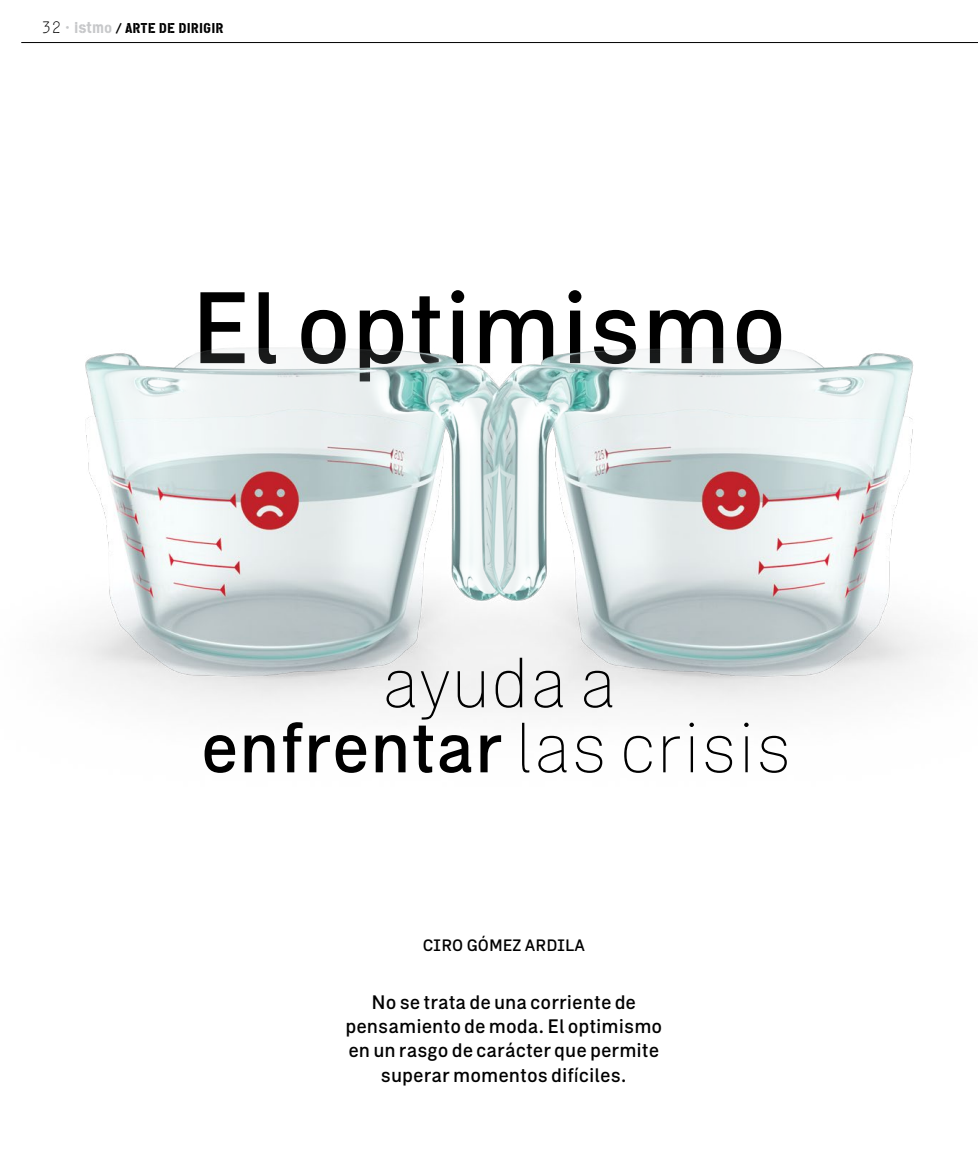
<style>
.page{position:relative;width:978px;height:1170px;background:#fff}
.page>*{position:absolute;margin:0;border:0;box-sizing:border-box;transform-origin:0 0}
.t1{font:500 101.25px "Zimmer";color:#000}
.t2{font:100 70.8px/64.9px "Zimmer";color:#000;text-align:center}
.t3{font:500 19.5px/24px "Zimmer";color:#000;text-align:center}
.t4{font:500 16.5px "Zimmer";color:#000}
.t5{font:14.25px "Cargo";letter-spacing:.005em;color:#000}
.s1{font-family:"Numbers Revenue";font-size:16.5px}
.s2{font-family:"Zimmer";font-weight:500;font-size:15.75px;color:#c7c8ca}
.s3{font-size:15.75px;color:#c7c8ca}
.s4{font-size:15px;color:#c7c8ca}
.s5{font-size:13.5px}
.s6{font-weight:500}
</style>
<div class="page">
<hr style="left:21px;top:42px;width:957px;height:1px;background:#000">
<img style="left:66px;top:347px;width:867px;height:361px">
<p class="t5" style="left:41px;top:19px;width:184px"><span class="s1">32</span> <span class="s2">•</span> <span class="s3">istm</span><span class="s4">o</span> <span class="s5">/</span> ARTE DE DIRIGIR</p>
<h1 class="t1" style="left:191px;top:266px;width:598px">El optimismo</h1>
<h2 class="t2" style="left:201px;top:649px;width:593px">ayuda a<br><span class="s6">enfrentar</span> las crisis</h2>
<p class="t4" style="left:423px;top:934px;width:164px">CIRO GÓMEZ ARDILA</p>
<p class="t3" style="left:345px;top:990px;width:319px">No se trata de una corriente de pensamiento de moda. El optimismo en un rasgo de carácter que permite superar momentos difíciles.</p>
</div>
